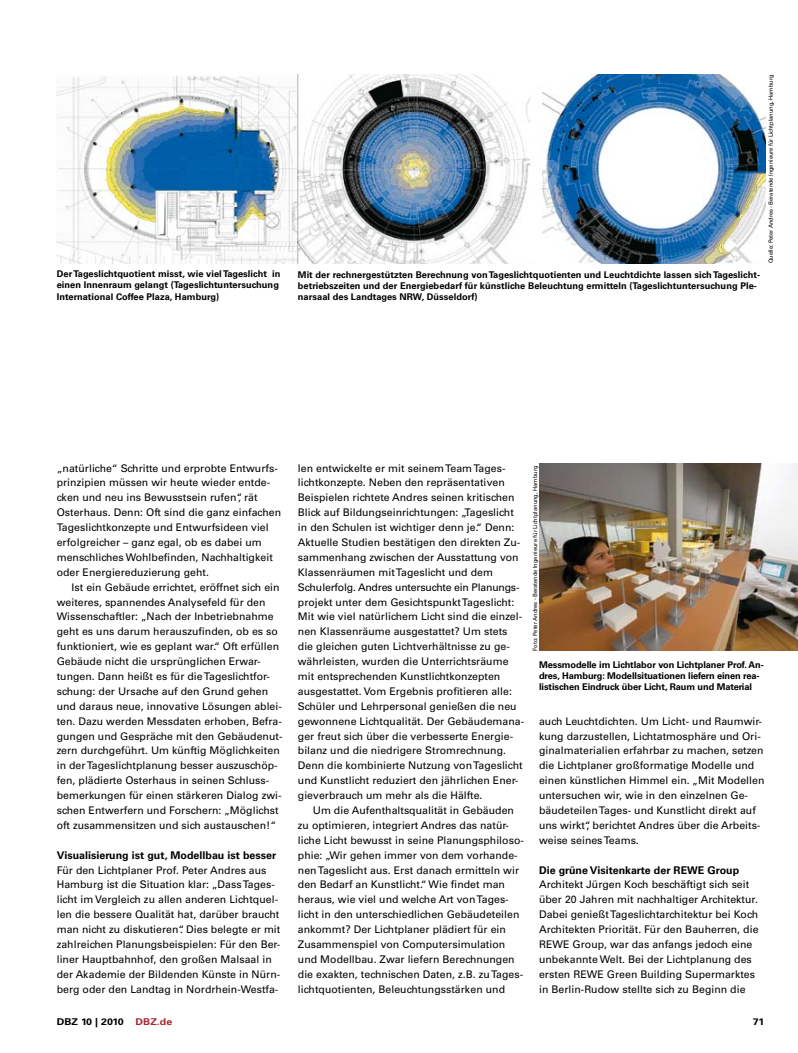
<style>
.page{position:relative;width:798px;height:1053px;background:#fff}
.page>*{position:absolute;margin:0;border:0;box-sizing:border-box;transform-origin:0 0}
.t1{font:700 10.62px "Univers LT Std";letter-spacing:.005em;color:#000}
.t2{font:10.5px/14.9px "Univers LT Std";letter-spacing:.005em;color:#000}
.t3{font:700 9.38px "Univers LT Std";letter-spacing:-.025em;color:#000;scale:1.13 1}
.t4{font:700 9.38px "Univers LT Std";color:#a52933;scale:1.13 1}
.t5{font:700 9.38px "Univers LT Std";letter-spacing:.005em;color:#000;scale:1.13 1}
.t6{font:700 9.25px/11.1px "Univers LT Std";letter-spacing:.005em;color:#000}
.t7{font:5.75px "Univers LT Std";letter-spacing:-.01em;color:#000}
</style>
<div class="page">
<img style="left:539px;top:463px;width:258px;height:187px">
<img style="left:57px;top:74px;width:708px;height:189px">
<p class="t6" style="left:57px;top:268px;width:225px">Der Tageslichtquotient misst, wie viel Tageslicht in einen Innenraum gelangt (Tageslichtuntersuchung<br>International Coffee Plaza, Hamburg)</p>
<p class="t6" style="left:298px;top:269px;width:463px">Mit der rechnergestützten Berechnung von Tageslichtquotienten und Leuchtdichte lassen sich Tageslicht&shy;betriebszeiten und der Energiebedarf für künstliche Beleuchtung ermitteln (Tageslichtuntersuchung Ple&shy;narsaal des Landtages NRW, Düsseldorf)</p>
<p class="t7" style="left:767px;top:263px;width:190px;rotate:-90deg">Quelle: Peter Andres - Beratende Ingenieure für Lichtplanung, Hamburg</p>
<p class="t2" style="left:57px;top:460px;width:226px">„natürliche“ Schritte und erprobte Entwurfs&shy;prinzipien müssen wir heute wieder entde&shy;cken und neu ins Bewusstsein rufen“, rät Osterhaus. Denn: Oft sind die ganz einfachen Tageslichtkonzepte und Entwurfsideen viel erfolgreicher – ganz egal, ob es dabei um menschliches Wohlbefinden, Nachhaltigkeit oder Energiereduzierung geht.</p>
<p class="t2" style="left:57px;top:579px;width:227px;text-indent:15px">Ist ein Gebäude errichtet, eröffnet sich ein weiteres, spannendes Analysefeld für den Wissenschaftler: „Nach der Inbetriebnahme geht es uns darum herauszufinden, ob es so funktioniert, wie es geplant war.“ Oft erfüllen Gebäude nicht die ursprünglichen Erwar&shy;tungen. Dann heißt es für die Tageslichtfor&shy;schung: der Ursache auf den Grund gehen und daraus neue, innovative Lösungen ablei&shy;ten. Dazu werden Messdaten erhoben, Befra&shy;gungen und Gespräche mit den Gebäudenut&shy;zern durchgeführt. Um künftig Möglichkeiten in der Tageslichtplanung besser auszuschöp&shy;fen, plädierte Osterhaus in seinen Schluss&shy;bemerkungen für einen stärkeren Dialog zwi&shy;schen Entwerfern und Forschern: „Möglichst oft zusammensitzen und sich austauschen!“</p>
<p class="t1" style="left:57px;top:848px;width:221px">Visualisierung ist gut, Modellbau ist besser</p>
<p class="t2" style="left:57px;top:862px;width:225px">Für den Lichtplaner Prof. Peter Andres aus Hamburg ist die Situation klar: „Dass Tages&shy;licht im Vergleich zu allen anderen Lichtquel&shy;len die bessere Qualität hat, darüber braucht man nicht zu diskutieren“. Dies belegte er mit zahlreichen Planungsbeispielen: Für den Ber&shy;liner Hauptbahnhof, den großen Malsaal in der Akademie der Bildenden Künste in Nürn&shy;berg oder den Landtag in Nordrhein-Westfa-</p>
<p class="t2" style="left:298px;top:460px;width:228px">len entwickelte er mit seinem Team Tages&shy;lichtkonzepte. Neben den repräsentativen Beispielen richtete Andres seinen kritischen Blick auf Bildungseinrichtungen: „Tageslicht in den Schulen ist wichtiger denn je.“ Denn:<br>Aktuelle Studien bestätigen den direkten Zu&shy;sammenhang zwischen der Ausstattung von Klassenräumen mit Tageslicht und dem Schulerfolg. Andres untersuchte ein Planungs&shy;projekt unter dem Gesichtspunkt Tageslicht:<br>Mit wie viel natürlichem Licht sind die einzel&shy;nen Klassenräume ausgestattet? Um stets die gleichen guten Lichtverhältnisse zu ge&shy;währleisten, wurden die Unterrichtsräume mit entsprechenden Kunstlichtkonzepten ausgestattet. Vom Ergebnis profitieren alle:<br>Schüler und Lehrpersonal genießen die neu gewonnene Lichtqualität. Der Gebäudemana&shy;ger freut sich über die verbesserte Energie&shy;bilanz und die niedrigere Stromrechnung.<br>Denn die kombinierte Nutzung von Tageslicht und Kunstlicht reduziert den jährlichen Ener&shy;gieverbrauch um mehr als die Hälfte.</p>
<p class="t2" style="left:298px;top:802px;width:227px;text-indent:15px">Um die Aufenthaltsqualität in Gebäuden zu optimieren, integriert Andres das natür&shy;liche Licht bewusst in seine Planungsphiloso&shy;phie: „Wir gehen immer von dem vorhande&shy;nen Tageslicht aus. Erst danach ermitteln wir den Bedarf an Kunstlicht.“ Wie findet man heraus, wie viel und welche Art von Tages&shy;licht in den unterschiedlichen Gebäudeteilen ankommt? Der Lichtplaner plädiert für ein Zusammenspiel von Computersimulation und Modellbau. Zwar liefern Berechnungen die exakten, technischen Daten, z.B. zu Tages&shy;lichtquotienten, Beleuchtungsstärken und</p>
<p class="t7" style="left:531px;top:650px;width:187px;rotate:-90deg">Foto: Peter Andres - Beratende Ingenieure für Lichtplanung, Hamburg</p>
<p class="t6" style="left:539px;top:658px;width:226px">Messmodelle im Lichtlabor von Lichtplaner Prof. An&shy;dres, Hamburg: Modellsituationen liefern einen rea&shy;listischen Eindruck über Licht, Raum und Material</p>
<p class="t2" style="left:539px;top:713px;width:227px">auch Leuchtdichten. Um Licht- und Raumwir&shy;kung darzustellen, Lichtatmosphäre und Ori&shy;ginalmaterialien erfahrbar zu machen, setzen die Lichtplaner großformatige Modelle und einen künstlichen Himmel ein. „Mit Modellen untersuchen wir, wie in den einzelnen Ge&shy;bäudeteilen Tages- und Kunstlicht direkt auf uns wirkt“, berichtet Andres über die Arbeits&shy;weise seines Teams.</p>
<p class="t1" style="left:539px;top:863px;width:201px">Die grüne Visitenkarte der REWE Group</p>
<p class="t2" style="left:539px;top:877px;width:221px">Architekt Jürgen Koch beschäftigt sich seit über 20 Jahren mit nachhaltiger Architektur.<br>Dabei genießt Tageslichtarchitektur bei Koch Architekten Priorität. Für den Bauherren, die REWE Group, war das anfangs jedoch eine unbekannte Welt. Bei der Lichtplanung des ersten REWE Green Building Supermarktes in Berlin-Rudow stellte sich zu Beginn die</p>
<p class="t3" style="left:57px;top:1016px;width:61px">DBZ 10 | 2010</p>
<p class="t4" style="left:135px;top:1016px;width:34px">DBZ.de</p>
<p class="t5" style="left:752px;top:1016px;width:12px">71</p>
</div>
